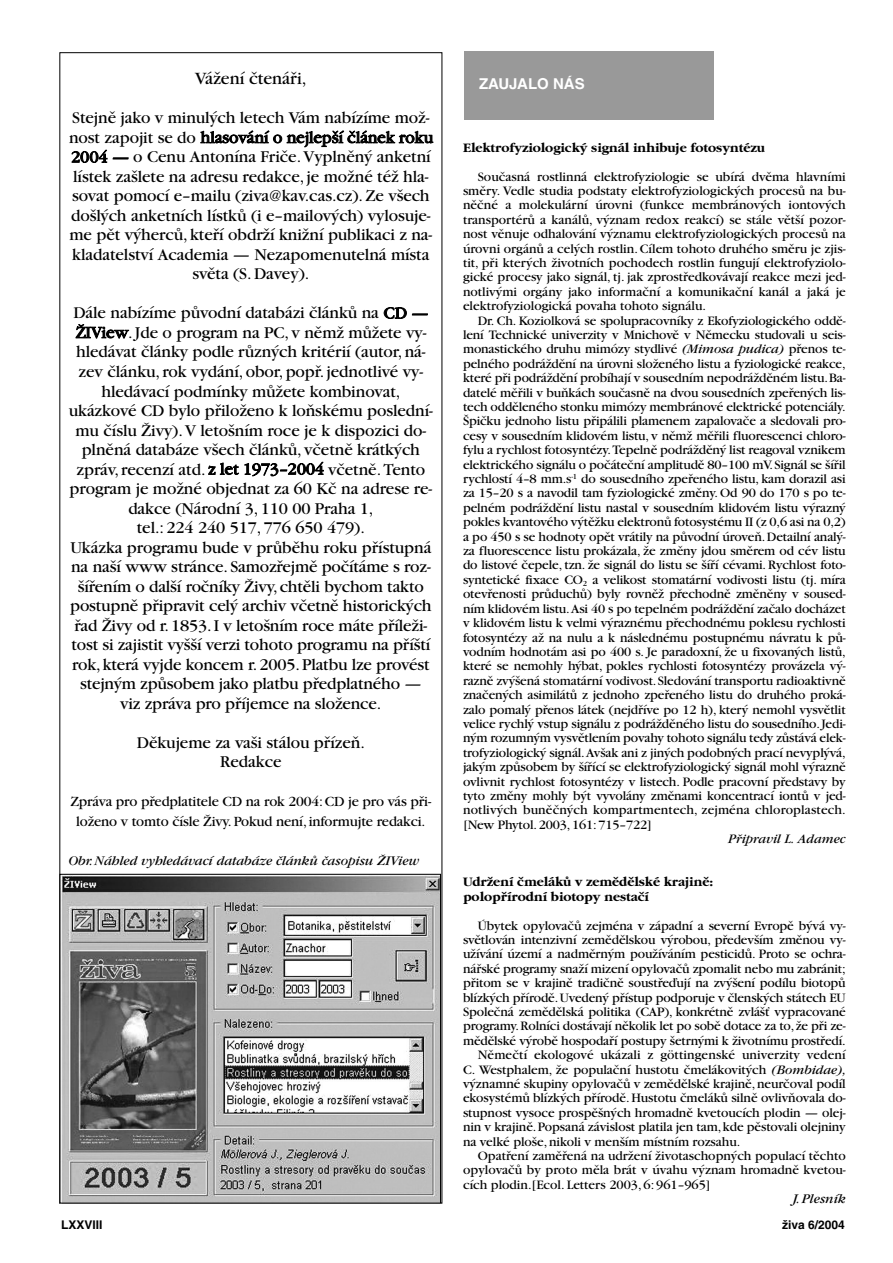
<style>
.page{position:relative;width:893px;height:1263px;background:#fff}
.page>*{position:absolute;margin:0;border:0;box-sizing:border-box;transform-origin:0 0}
.t1{font:18px "Garamond CE";letter-spacing:-.005em;color:#000}
.t2{font:17.25px/19.5px "Garamond CE";letter-spacing:-.005em;color:#000;text-align:center}
.t3{font:700 15px "Helvetica CE";color:#fff}
.t4{font:14.7px/19.5px "Garamond CE";letter-spacing:-.01em;color:#000;text-align:center}
.t5{font:italic 13.8px "Garamond CE";letter-spacing:-.005em;color:#000}
.t6{font:13.5px/14.4px "Garamond CE";letter-spacing:-.01em;color:#000;text-align:justify}
.t7{font:700 13.5px/14.4px "Garamond CE";color:#000}
.t8{font:13.5px "Garamond CE";letter-spacing:.01em;color:#000}
.t9{font:italic 13.5px "Garamond CE";color:#000}
.t10{font:700 12px "Helvetica CE";color:#000}
.s1{font-style:italic}
</style>
<div class="page">
<div style="left:464px;top:51px;width:250px;height:68px;background:#999"></div>
<img style="left:62px;top:876px;width:377px;height:325px">
<div style="left:60px;top:874px;width:381px;height:329px;border:1px solid #000"></div>
<h1 class="t1" style="left:195px;top:73px;width:113px">Vážení čtenáři,</h1>
<p class="t3" style="left:479px;top:78px;width:107px">ZAUJALO NÁS</p>
<p class="t2" style="left:69px;top:110px;width:366px">Stejně jako v minulých letech Vám nabízíme mož&shy;nost zapojit se do hlasování o nejlepší článek roku 2004 — o Cenu Antonína Friče.Vyplněný anketní lístek zašlete na adresu redakce, je možné též hla&shy;sovat pomocí e–mailu (ziva@kav.cas.cz).Ze všech došlých anketních lístků (i e–mailových) vylosuje&shy;me pět výherců, kteří obdrží knižní publikaci z na&shy;kladatelství Academia — Nezapomenutelná místa světa (S.Davey).</p>
<p class="t2" style="left:69px;top:305px;width:366px">Dále nabízíme původní databázi článků na CD — ŽIView.Jde o program na PC, v němž můžete vy&shy;hledávat články podle různých kritérií (autor,ná&shy;zev článku,rok vydání,obor,popř. jednotlivé vy&shy;hledávací podmínky můžete kombinovat, ukázkové CD bylo přiloženo k loňskému poslední&shy;mu číslu Živy).V letošním roce je k dispozici do&shy;plněná databáze všech článků, včetně krátkých zpráv,recenzí atd. z let 1973–2004 včetně.Tento program je možné objednat za 60 Kč na adrese re&shy;dakce (Národní 3, 110 00 Praha 1,<br>tel.: 224 240 517, 776 650 479).<br>Ukázka programu bude v průběhu roku přístupná na naší www stránce. Samozřejmě počítáme s roz&shy;šířením o další ročníky Živy, chtěli bychom takto postupně připravit celý archiv včetně historických řad Živy od r.1853.I v letošním roce máte příleži&shy;tost si zajistit vyšší verzi tohoto programu na příští rok,která vyjde koncem r.2005.Platbu lze provést stejným způsobem jako platbu předplatného — viz zpráva pro příjemce na složence.</p>
<p class="t2" style="left:137px;top:734px;width:229px">Děkujeme za vaši stálou přízeň.<br>Redakce</p>
<p class="t4" style="left:71px;top:793px;width:362px">Zpráva pro předplatitele CD na rok 2004:CD je pro vás při&shy;loženo v tomto čísle Živy.Pokud není,informujte redakci.</p>
<p class="t5" style="left:69px;top:855px;width:352px">Obr.Náhled vyhledávací databáze článků časopisu ŽIView</p>
<p class="t7" style="left:463px;top:141px;width:303px">Elektrofyziologický signál inhibuje fotosyntézu</p>
<p class="t6" style="left:463px;top:170px;width:384px;text-indent:15px">Současná rostlinná elektrofyziologie se ubírá dvěma hlavními směry. Vedle studia podstaty elektrofyziologických procesů na bu&shy;něčné a molekulární úrovni (funkce membránových iontových transportérů a kanálů, význam redox reakcí) se stále větší pozor&shy;nost věnuje odhalování významu elektrofyziologických procesů na úrovni orgánů a celých rostlin.Cílem tohoto druhého směru je zjis&shy;tit, při kterých životních pochodech rostlin fungují elektrofyziolo&shy;gické procesy jako signál, tj. jak zprostředkovávají reakce mezi jed&shy;notlivými orgány jako informační a komunikační kanál a jaká je elektrofyziologická povaha tohoto signálu.</p>
<p class="t6" style="left:463px;top:314px;width:384px;text-indent:15px">Dr. Ch. Koziolková se spolupracovníky z Ekofyziologického oddě&shy;lení Technické univerzity v Mnichově v Německu studovali u seis&shy;monastického druhu mimózy stydlivé <span class="s1">(Mimosa pudica)</span> přenos te&shy;pelného podráždění na úrovni složeného listu a fyziologické reakce, které při podráždění probíhají v sousedním nepodrážděném listu.Ba&shy;datelé měřili v buňkách současně na dvou sousedních zpeřených lis&shy;tech odděleného stonku mimózy membránové elektrické potenciály.<br>Špičku jednoho listu připálili plamenem zapalovače a sledovali pro&shy;cesy v sousedním klidovém listu, v němž měřili fluorescenci chloro&shy;fylu a rychlost fotosyntézy.Tepelně podrážděný list reagoval vznikem elektrického signálu o počáteční amplitudě 80–100 mV.Signál se šířil rychlostí 4–8 mm.s<sup>-1</sup> do sousedního zpeřeného listu, kam dorazil asi za 15–20 s a navodil tam fyziologické změny. Od 90 do 170 s po te&shy;pelném podráždění listu nastal v sousedním klidovém listu výrazný pokles kvantového výtěžku elektronů fotosystému II (z 0,6 asi na 0,2) a po 450 s se hodnoty opět vrátily na původní úroveň.Detailní analý&shy;za fluorescence listu prokázala, že změny jdou směrem od cév listu do listové čepele, tzn. že signál do listu se šíří cévami. Rychlost foto&shy;syntetické fixace CO<sub>2</sub> a velikost stomatární vodivosti listu (tj. míra otevřenosti průduchů) byly rovněž přechodně změněny v soused&shy;ním klidovém listu.Asi 40 s po tepelném podráždění začalo docházet v klidovém listu k velmi výraznému přechodnému poklesu rychlosti fotosyntézy až na nulu a k následnému postupnému návratu k pů&shy;vodním hodnotám asi po 400 s. Je paradoxní, že u fixovaných listů, které se nemohly hýbat, pokles rychlosti fotosyntézy provázela vý&shy;razně zvýšená stomatární vodivost.Sledování transportu radioaktivně značených asimilátů z jednoho zpeřeného listu do druhého proká&shy;zalo pomalý přenos látek (nejdříve po 12 h), který nemohl vysvětlit velice rychlý vstup signálu z podrážděného listu do sousedního.Jedi&shy;ným rozumným vysvětlením povahy tohoto signálu tedy zůstává elek&shy;trofyziologický signál.Avšak ani z jiných podobných prací nevyplývá, jakým způsobem by šířící se elektrofyziologický signál mohl výrazně ovlivnit rychlost fotosyntézy v listech. Podle pracovní představy by tyto změny mohly být vyvolány změnami koncentrací iontů v jed&shy;notlivých buněčných kompartmentech, zejména chloroplastech. [New Phytol.2003,161:715–722]</p>
<p class="t9" style="left:728px;top:834px;width:119px">Připravil L. Adamec</p>
<p class="t7" style="left:463px;top:876px;width:252px">Udržení čmeláků v zemědělské krajině: polopřírodní biotopy nestačí</p>
<p class="t6" style="left:478px;top:919px;width:369px">Úbytek opylovačů zejména v západní a severní Evropě bývá vy-</p>
<p class="t6" style="left:463px;top:934px;width:384px">světlován intenzivní zemědělskou výrobou, především změnou vy-</p>
<p class="t6" style="left:463px;top:948px;width:384px">užívání území a nadměrným používáním pesticidů. Proto se ochra-</p>
<p class="t6" style="left:463px;top:962px;width:384px">nářské programy snaží mizení opylovačů zpomalit nebo mu zabránit;</p>
<p class="t6" style="left:463px;top:977px;width:384px">přitom se v krajině tradičně soustřeďují na zvýšení podílu biotopů</p>
<p class="t6" style="left:463px;top:991px;width:384px">blízkých přírodě.Uvedený přístup podporuje v členských státech EU</p>
<p class="t6" style="left:463px;top:1006px;width:384px">Společná zemědělská politika (CAP), konkrétně zvlášť vypracované</p>
<p class="t6" style="left:463px;top:1020px;width:384px">programy.Rolníci dostávají několik let po sobě dotace za to,že při ze-</p>
<p class="t6" style="left:463px;top:1034px;width:384px">mědělské výrobě hospodaří postupy šetrnými k životnímu prostředí.</p>
<p class="t8" style="left:478px;top:1050px;width:369px">Němečtí ekologové ukázali z göttingenské univerzity vedení</p>
<p class="t6" style="left:463px;top:1063px;width:384px">C. Westphalem, že populační hustotu čmelákovitých <span class="s1">(Bombidae),</span></p>
<p class="t6" style="left:463px;top:1078px;width:384px">významné skupiny opylovačů v zemědělské krajině,neurčoval podíl</p>
<p class="t6" style="left:463px;top:1092px;width:384px">ekosystémů blízkých přírodě.Hustotu čmeláků silně ovlivňovala do-</p>
<p class="t6" style="left:463px;top:1106px;width:384px">stupnost vysoce prospěšných hromadně kvetoucích plodin — olej-</p>
<p class="t6" style="left:463px;top:1121px;width:384px">nin v krajině.Popsaná závislost platila jen tam,kde pěstovali olejniny</p>
<p class="t6" style="left:463px;top:1135px;width:279px">na velké ploše,nikoli v menším místním rozsahu.</p>
<p class="t6" style="left:478px;top:1150px;width:369px">Opatření zaměřená na udržení životaschopných populací těchto</p>
<p class="t6" style="left:463px;top:1164px;width:384px">opylovačů by proto měla brát v úvahu význam hromadně kvetou-</p>
<p class="t6" style="left:463px;top:1178px;width:249px">cích plodin.[Ecol. Letters 2003, 6: 961–965]</p>
<p class="t5" style="left:793px;top:1194px;width:54px">J.Plesník</p>
<p class="t10" style="left:61px;top:1220px;width:43px">LXXVIII</p>
<p class="t10" style="left:782px;top:1220px;width:64px">živa 6/2004</p>
</div>
